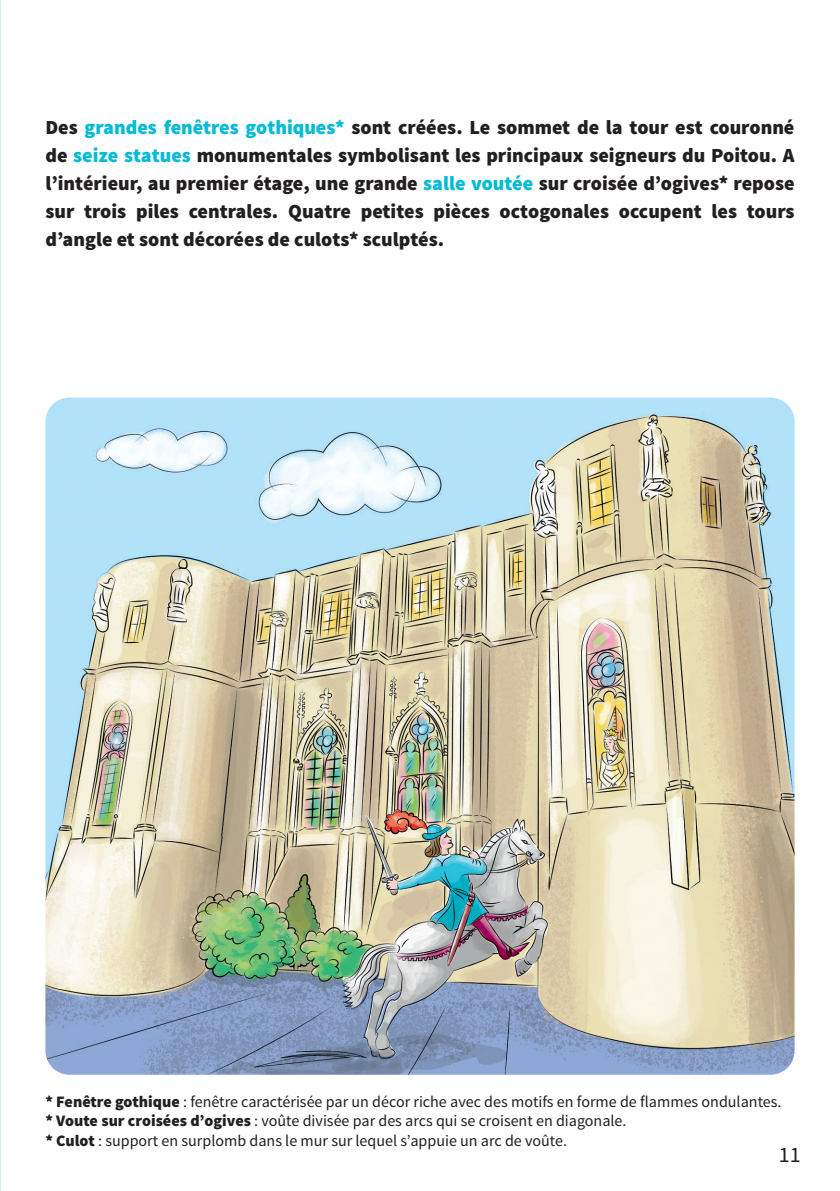
<style>
.page{position:relative;width:840px;height:1191px;background:#fff}
.page>*{position:absolute;margin:0;border:0;box-sizing:border-box;transform-origin:0 0}
.t1{font:22px "Source Sans Pro";color:#231f20}
.t2{font:900 20px/28px "Source Sans Pro";color:#231f20;text-align:justify}
.t3{font:16px "Source Sans Pro";color:#231f20}
.s1{color:#03bbd7}
.s2{font-weight:900}
</style>
<div class="page">
<img style="left:45px;top:397px;width:749px;height:677px">
<p class="t2" style="left:45px;top:114px;width:750px">Des <span class="s1">grandes fenêtres gothiques*</span> sont créées. Le sommet de la tour est couronné de <span class="s1">seize statues</span> monumentales symbolisant les principaux seigneurs du Poitou. A l’intérieur, au premier étage, une grande <span class="s1">salle voutée</span> sur croisée d’ogives* repose sur trois piles centrales. Quatre petites pièces octogonales occupent les tours d’angle et sont décorées de culots* sculptés.</p>
<p class="t3" style="left:45px;top:1092px;width:737px"><span class="s2">* Fenêtre gothique</span> : fenêtre caractérisée par un décor riche avec des motifs en forme de flammes ondulantes.</p>
<p class="t3" style="left:45px;top:1111px;width:582px"><span class="s2">* Voute sur croisées d’ogives</span> : voûte divisée par des arcs qui se croisent en diagonale.</p>
<p class="t3" style="left:45px;top:1130px;width:523px"><span class="s2">* Culot</span> : support en surplomb dans le mur sur lequel s’appuie un arc de voûte.</p>
<p class="t1" style="left:778px;top:1141px;width:23px">11</p>
</div>
